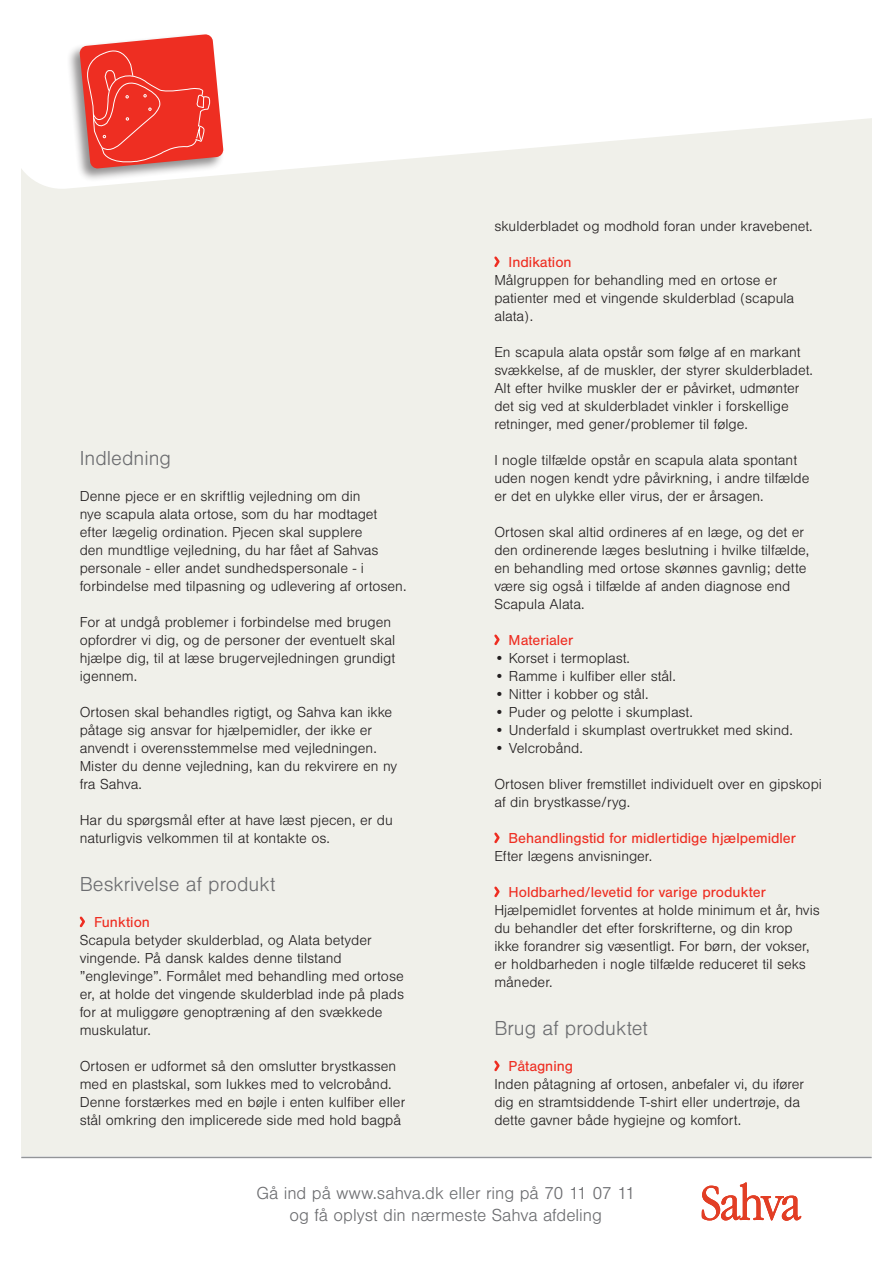
<style>
.page{position:relative;width:893px;height:1263px;background:#fff}
.page>*{position:absolute;margin:0;border:0;box-sizing:border-box;transform-origin:0 0}
.t1{font:300 21px "Nimbus San";color:#6c6d70}
.t2{font:300 18px/21.6px "Nimbus San";letter-spacing:-.005em;color:#6c6d70;text-align:center}
.t3{font:300 15px/18px "Nimbus San";color:#231f20}
.t4{font:15px "Nimbus San";color:#ee2e22}
</style>
<div class="page">
<div style="left:21px;top:0;width:851px;height:1263px;background:#f0f0ea"></div>
<svg style="left:21px;top:0;width:851px;height:189px;fill:#fff"></svg>
<div style="left:66px;top:33px;width:159px;height:149px;background:#231f20;opacity:.5"></div>
<svg style="left:79px;top:34px;width:145px;height:135px;background:#eb5148"></svg>
<div style="left:0;top:1157px;width:893px;height:106px;background:#fff"></div>
<hr style="left:21px;top:1157px;width:851px;height:1px;background:#939598">
<svg style="left:79px;top:916px;width:6px;height:12px"></svg>
<svg style="left:494px;top:256px;width:6px;height:11px"></svg>
<svg style="left:494px;top:634px;width:6px;height:12px"></svg>
<svg style="left:494px;top:832px;width:6px;height:12px"></svg>
<svg style="left:494px;top:886px;width:6px;height:12px"></svg>
<svg style="left:494px;top:1060px;width:6px;height:12px"></svg>
<svg style="left:701px;top:1182px;width:100px;height:39px"></svg>
<h1 class="t1" style="left:80px;top:447px;width:93px">Indledning</h1>
<p class="t3" style="left:80px;top:488px;width:328px">Denne pjece er en skriftlig vejledning om din<br>nye scapula alata ortose, som du har modtaget efter lægelig ordination. Pjecen skal supplere<br>den mundtlige vejledning, du har fået af Sahvas personale - eller andet sundhedspersonale - i forbindelse med tilpasning og udlevering af ortosen.</p>
<p class="t3" style="left:80px;top:614px;width:317px">For at undgå problemer i forbindelse med brugen opfordrer vi dig, og de personer der eventuelt skal hjælpe dig, til at læse brugervejledningen grundigt igennem.</p>
<p class="t3" style="left:80px;top:704px;width:319px">Ortosen skal behandles rigtigt, og Sahva kan ikke påtage sig ansvar for hjælpemidler, der ikke er anvendt i overensstemmelse med vejledningen.<br>Mister du denne vejledning, kan du rekvirere en ny fra Sahva.</p>
<p class="t3" style="left:80px;top:812px;width:315px">Har du spørgsmål efter at have læst pjecen, er du naturligvis velkommen til at kontakte os.</p>
<h1 class="t1" style="left:80px;top:873px;width:197px">Beskrivelse af produkt</h1>
<p class="t4" style="left:94px;top:914px;width:57px">Funktion</p>
<p class="t3" style="left:80px;top:932px;width:326px">Scapula betyder skulderblad, og Alata betyder vingende. På dansk kaldes denne tilstand ”englevinge”. Formålet med behandling med ortose er, at holde det vingende skulderblad inde på plads for at muliggøre genoptræning af den svækkede muskulatur.</p>
<p class="t3" style="left:80px;top:1058px;width:327px">Ortosen er udformet så den omslutter brystkassen med en plastskal, som lukkes med to velcrobånd.<br>Denne forstærkes med en bøjle i enten kulfiber eller stål omkring den implicerede side med hold bagpå</p>
<p class="t3" style="left:494px;top:218px;width:320px">skulderbladet og modhold foran under kravebenet.</p>
<p class="t4" style="left:509px;top:254px;width:65px">Indikation</p>
<p class="t3" style="left:494px;top:272px;width:301px">Målgruppen for behandling med en ortose er patienter med et vingende skulderblad (scapula alata).</p>
<p class="t3" style="left:494px;top:344px;width:320px">En scapula alata opstår som følge af en markant svækkelse, af de muskler, der styrer skulderbladet.<br>Alt efter hvilke muskler der er påvirket, udmønter det sig ved at skulderbladet vinkler i forskellige retninger, med gener/problemer til følge.</p>
<p class="t3" style="left:494px;top:452px;width:317px">I nogle tilfælde opstår en scapula alata spontant uden nogen kendt ydre påvirkning, i andre tilfælde er det en ulykke eller virus, der er årsagen.</p>
<p class="t3" style="left:494px;top:524px;width:317px">Ortosen skal altid ordineres af en læge, og det er den ordinerende læges beslutning i hvilke tilfælde, en behandling med ortose skønnes gavnlig; dette være sig også i tilfælde af anden diagnose end Scapula Alata.</p>
<p class="t4" style="left:509px;top:632px;width:66px">Materialer</p>
<p class="t3" style="left:494px;top:650px;width:137px">• Korset i termoplast.</p>
<p class="t3" style="left:494px;top:668px;width:183px">• Ramme i kulfiber eller stål.</p>
<p class="t3" style="left:494px;top:686px;width:156px">• Nitter i kobber og stål.</p>
<p class="t3" style="left:494px;top:704px;width:200px">• Puder og pelotte i skumplast.</p>
<p class="t3" style="left:494px;top:722px;width:300px">• Underfald i skumplast overtrukket med skind.</p>
<p class="t3" style="left:494px;top:740px;width:90px">• Velcrobånd.</p>
<p class="t3" style="left:494px;top:776px;width:329px">Ortosen bliver fremstillet individuelt over en gipskopi af din brystkasse/ryg.</p>
<p class="t4" style="left:509px;top:830px;width:289px">Behandlingstid for midlertidige hjælpemidler</p>
<p class="t3" style="left:494px;top:848px;width:160px">Efter lægens anvisninger.</p>
<p class="t4" style="left:509px;top:884px;width:259px">Holdbarhed/levetid for varige produkter</p>
<p class="t3" style="left:494px;top:902px;width:327px">Hjælpemidlet forventes at holde minimum et år, hvis du behandler det efter forskrifterne, og din krop ikke forandrer sig væsentligt. For børn, der vokser, er holdbarheden i nogle tilfælde reduceret til seks måneder.</p>
<h1 class="t1" style="left:494px;top:1017px;width:155px">Brug af produktet</h1>
<p class="t4" style="left:509px;top:1058px;width:66px">Påtagning</p>
<p class="t3" style="left:494px;top:1076px;width:311px">Inden påtagning af ortosen, anbefaler vi, du ifører dig en stramtsiddende T-shirt eller undertrøje, da dette gavner både hygiejne og komfort.</p>
<p class="t2" style="left:256px;top:1183px;width:380px">Gå ind på www.sahva.dk eller ring på 70 11 07 11 og få oplyst din nærmeste Sahva afdeling</p>
</div>
